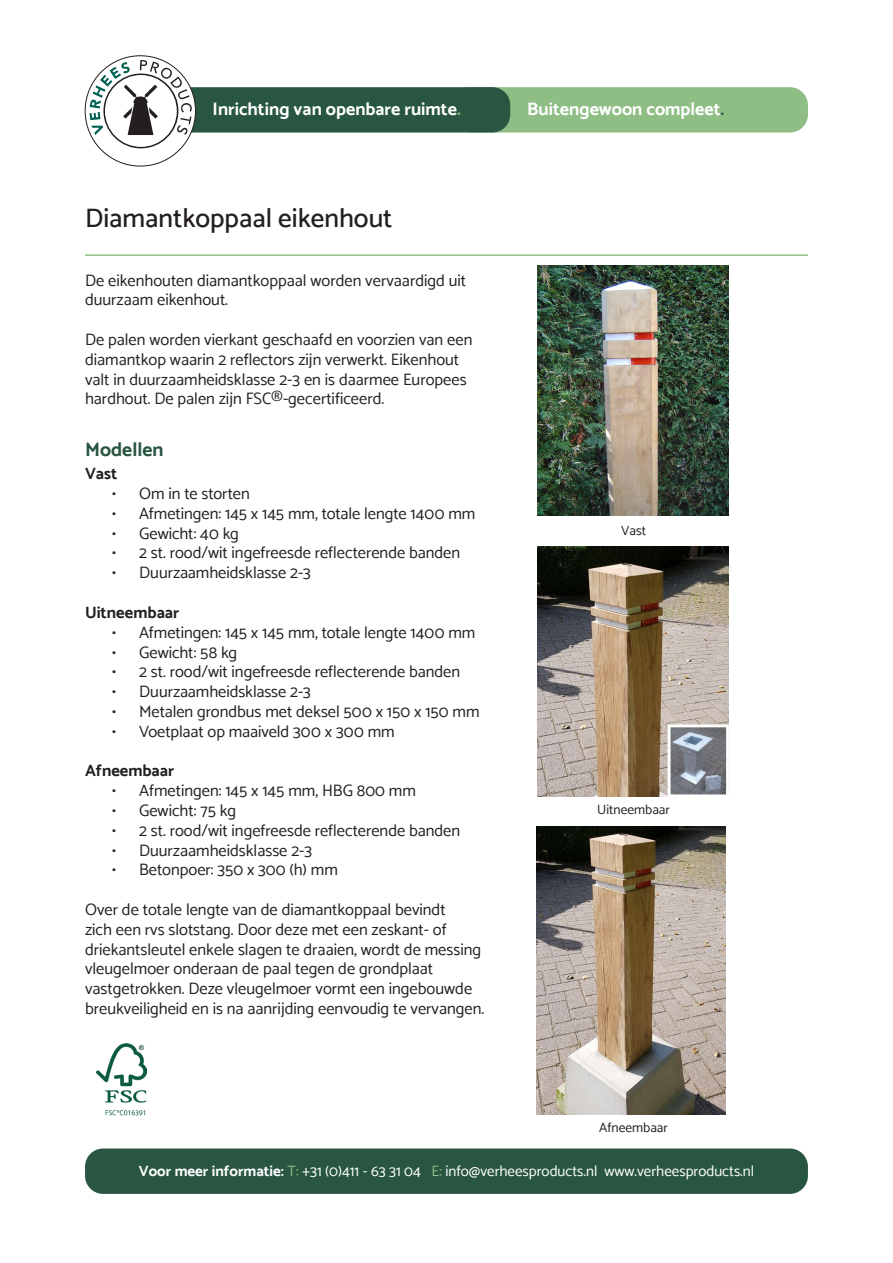
<style>
.page{position:relative;width:893px;height:1263px;background:#fff}
.page>*{position:absolute;margin:0;border:0;box-sizing:border-box;transform-origin:0 0}
.t1{font:500 27px "Catamaran";color:#231f20}
.subkop-groen{font:700 19.5px "Catamaran";color:#285641}
.t2{font:700 18px "Catamaran";color:#fff}
.Platte_tekst{font:16.5px/19.8px "Catamaran";color:#231f20}
.Platte_tekst-2{font:700 16.5px "Catamaran";color:#231f20}
.subkop-groen-2{font:700 16.5px "Catamaran";color:#231f20}
.Platte_tekst-3{font:15px "Catamaran";color:#fff}
.t3{font:13.5px "Catamaran";color:#231f20}
.s1{color:#8ebe84}
.s2{color:#285641}
.s3{font-weight:700}
</style>
<div class="page">
<div style="left:454px;top:87px;width:354px;height:46px;background:#8ebe84;border-radius:18px"></div>
<div style="left:153px;top:87px;width:357px;height:46px;background:#285641;border-radius:18px"></div>
<div style="left:85px;top:56px;width:110px;height:110px;background:#fff;border-radius:50%"></div>
<svg style="left:90px;top:60px;width:103px;height:88px"></svg>
<hr style="left:85px;top:254px;width:723px;height:2px;background:#8ebe84">
<div style="left:85px;top:1148px;width:723px;height:46px;background:#285641;border-radius:18px"></div>
<img style="left:538px;top:265px;width:190px;height:250px">
<img style="left:538px;top:546px;width:190px;height:251px">
<img style="left:537px;top:827px;width:188px;height:287px">
<img style="left:97px;top:1044px;width:50px;height:72px">
<p class="t2" style="left:213px;top:98px;width:250px">Inrichting van openbare ruimte<span class="s1">.</span></p>
<p class="t2" style="left:527px;top:98px;width:199px">Buitengewoon compleet<span class="s2">.</span></p>
<p class="t1" style="left:85px;top:202px;width:309px">Diamantkoppaal eikenhout</p>
<p class="Platte_tekst" style="left:85px;top:270px;width:383px">De eikenhouten diamantkoppaal worden vervaardigd uit duurzaam eikenhout.</p>
<p class="Platte_tekst" style="left:85px;top:329px;width:389px">De palen worden vierkant geschaafd en voorzien van een</p>
<p class="Platte_tekst" style="left:85px;top:349px;width:376px">diamantkop waarin 2 reflectors zijn verwerkt. Eikenhout</p>
<p class="Platte_tekst" style="left:85px;top:369px;width:383px">valt in duurzaamheidsklasse 2-3 en is daarmee Europees hardhout. De palen zijn FSC®-gecertificeerd.</p>
<p class="subkop-groen" style="left:85px;top:438px;width:80px">Modellen</p>
<p class="subkop-groen-2" style="left:85px;top:464px;width:34px">Vast</p>
<p class="Platte_tekst" style="left:112px;top:483px;width:139px">• Om in te storten</p>
<p class="Platte_tekst" style="left:112px;top:503px;width:365px">• Afmetingen: 145 x 145 mm, totale lengte 1400 mm</p>
<p class="Platte_tekst" style="left:112px;top:523px;width:128px">• Gewicht: 40 kg</p>
<p class="Platte_tekst" style="left:112px;top:543px;width:350px">• 2 st. rood/wit ingefreesde reflecterende banden</p>
<p class="Platte_tekst" style="left:112px;top:563px;width:200px">• Duurzaamheidsklasse 2-3</p>
<p class="Platte_tekst-2" style="left:85px;top:602px;width:96px">Uitneembaar</p>
<p class="Platte_tekst" style="left:112px;top:622px;width:365px">• Afmetingen: 145 x 145 mm, totale lengte 1400 mm</p>
<p class="Platte_tekst" style="left:112px;top:642px;width:127px">• Gewicht: 58 kg</p>
<p class="Platte_tekst" style="left:112px;top:662px;width:350px">• 2 st. rood/wit ingefreesde reflecterende banden</p>
<p class="Platte_tekst" style="left:112px;top:681px;width:200px">• Duurzaamheidsklasse 2-3</p>
<p class="Platte_tekst" style="left:112px;top:701px;width:369px">• Metalen grondbus met deksel 500 x 150 x 150 mm</p>
<p class="Platte_tekst" style="left:112px;top:721px;width:284px">• Voetplaat op maaiveld 300 x 300 mm</p>
<p class="Platte_tekst-2" style="left:85px;top:761px;width:91px">Afneembaar</p>
<p class="Platte_tekst" style="left:112px;top:780px;width:305px">• Afmetingen: 145 x 145 mm, HBG 800 mm</p>
<p class="Platte_tekst" style="left:112px;top:800px;width:126px">• Gewicht: 75 kg</p>
<p class="Platte_tekst" style="left:112px;top:820px;width:350px">• 2 st. rood/wit ingefreesde reflecterende banden</p>
<p class="Platte_tekst" style="left:112px;top:840px;width:202px">• Duurzaamheidsklasse 2-3</p>
<p class="Platte_tekst" style="left:112px;top:860px;width:227px">• Betonpoer: 350 x 300 (h) mm</p>
<p class="Platte_tekst" style="left:85px;top:899px;width:362px">Over de totale lengte van de diamantkoppaal bevindt</p>
<p class="Platte_tekst" style="left:85px;top:919px;width:363px">zich een rvs slotstang. Door deze met een zeskant- of</p>
<p class="Platte_tekst" style="left:85px;top:939px;width:398px">driekantsleutel enkele slagen te draaien, wordt de messing</p>
<p class="Platte_tekst" style="left:85px;top:959px;width:350px">vleugelmoer onderaan de paal tegen de grondplaat</p>
<p class="Platte_tekst" style="left:85px;top:978px;width:389px">vastgetrokken. Deze vleugelmoer vormt een ingebouwde</p>
<p class="Platte_tekst" style="left:85px;top:998px;width:401px">breukveiligheid en is na aanrijding eenvoudig te vervangen.</p>
<p class="t3" style="left:621px;top:522px;width:26px">Vast</p>
<p class="t3" style="left:597px;top:801px;width:74px">Uitneembaar</p>
<p class="t3" style="left:599px;top:1119px;width:70px">Afneembaar</p>
<p class="Platte_tekst-3" style="left:139px;top:1162px;width:617px"><span class="s3">Voor meer informatie:</span> <span class="s1">T:</span> +31 (0)411 - 63 31 04 <span class="s1">E:</span> info@verheesproducts.nl www.verheesproducts.nl</p>
</div>
